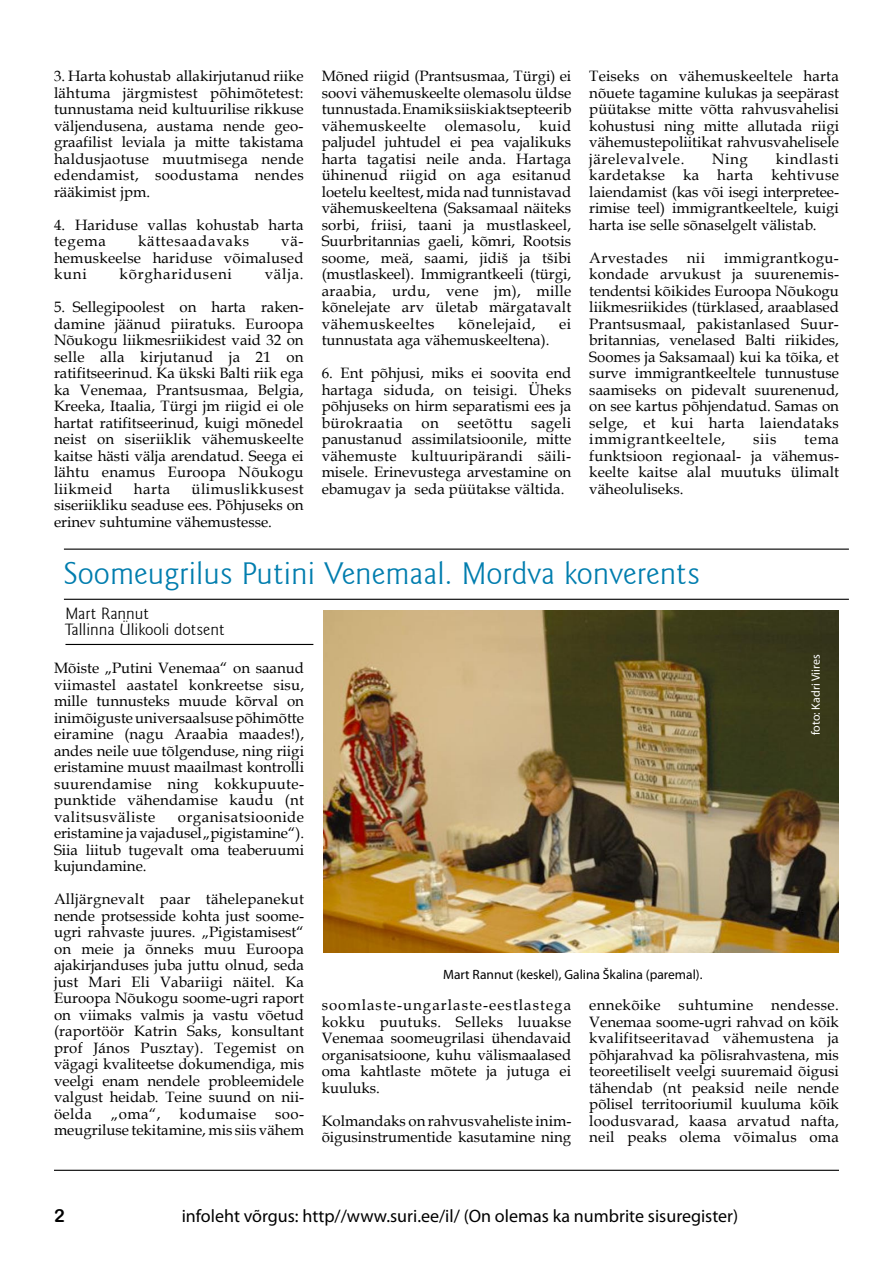
<style>
.page{position:relative;width:893px;height:1263px;background:#fff}
.page>*{position:absolute;margin:0;border:0;box-sizing:border-box;transform-origin:0 0}
.t1{font:300 31.5px "Goudy Sans IT Cby BT";color:#007dae}
.t2{font:18px "Myriad Pro";color:#000}
.t3{font:18px "Arial Rounded MT Bold";color:#000}
.t4{font:300 16.5px/16.5px "Goudy Sans IT Cby BT";color:#000}
.t5{font:15px/16.5px "Book Antiqua";letter-spacing:.005em;color:#000;text-align:justify}
.t6{font:15px "Book Antiqua";letter-spacing:.05em;color:#000}
.t7{font:15px "Book Antiqua";letter-spacing:.025em;color:#000}
.t8{font:15px "Book Antiqua";letter-spacing:.035em;color:#000}
.t9{font:13.5px "Myriad Pro";color:#000}
.t10{font:12px "Myriad Pro";color:#fff}
</style>
<div class="page">
<hr style="left:54px;top:1170px;width:785px;height:1px;background:#000">
<hr style="left:64px;top:599px;width:785px;height:1px;background:#000">
<hr style="left:64px;top:549px;width:785px;height:1px;background:#000">
<hr style="left:65px;top:644px;width:248px;height:1px;background:#000">
<img style="left:323px;top:610px;width:516px;height:342px">
<p class="t5" style="left:54px;top:68px;width:251px">3. Harta kohustab allakirjutanud riike lähtuma järgmistest põhimõtetest: tunnustama neid kultuurilise rikkuse väljendusena, austama nende geo&shy;graafilist leviala ja mitte takistama haldusjaotuse muutmisega nende edendamist, soodustama nendes rääkimist jpm.</p>
<p class="t5" style="left:54px;top:216px;width:251px">4. Hariduse vallas kohustab harta tegema</p>
<p class="t6" style="left:138px;top:231px;width:113px">kättesaadavaks</p>
<p class="t5" style="left:54px;top:233px;width:251px;text-indent:227px">vä&shy;hemuskeelse hariduse võimalused kuni</p>
<p class="t6" style="left:120px;top:264px;width:114px">kõrghariduseni</p>
<p class="t5" style="left:265px;top:266px;width:40px">välja.</p>
<p class="t5" style="left:54px;top:299px;width:251px">5. Sellegipoolest on harta raken&shy;damine jäänud piiratuks. Euroopa Nõukogu liikmesriikidest vaid 32 on selle alla kirjutanud ja 21 on ratifitseerinud. Ka ükski Balti riik ega ka Venemaa, Prantsusmaa, Belgia, Kreeka, Itaalia, Türgi jm riigid ei ole hartat ratifitseerinud, kuigi mõnedel neist on siseriiklik vähemuskeelte kaitse hästi välja arendatud. Seega ei lähtu enamus Euroopa Nõukogu liikmeid</p>
<p class="t5" style="left:54px;top:480px;width:251px;text-indent:138px">ülimuslikkusest siseriikliku seaduse ees. Põhjuseks on erinev suhtumine vähemustesse.</p>
<p class="t5" style="left:134px;top:480px;width:38px">harta</p>
<p class="t5" style="left:322px;top:68px;width:251px">Mõned riigid (Prantsusmaa, Türgi) ei soovi vähemuskeelte olemasolu üldse tunnustada. Enamik siiski aktsepteerib vähemuskeelte olemasolu, kuid paljudel juhtudel ei pea vajalikuks harta tagatisi neile anda. Hartaga ühinenud riigid on aga esitanud loetelu keeltest, mida nad tunnistavad vähemuskeeltena (Saksamaal näiteks sorbi, friisi, taani ja mustlaskeel, Suurbritannias gaeli, kõmri, Rootsis soome, meä, saami, jidiš ja tšibi (mustlaskeel). Immigrantkeeli (türgi, araabia, urdu, vene jm), mille kõnelejate arv ületab märgatavalt vähemuskeeltes</p>
<p class="t8" style="left:458px;top:313px;width:79px">kõnelejaid,</p>
<p class="t5" style="left:559px;top:315px;width:14px">ei</p>
<p class="t5" style="left:322px;top:332px;width:229px">tunnustata aga vähemuskeeltena).</p>
<p class="t5" style="left:322px;top:365px;width:251px">6. Ent põhjusi, miks ei soovita end hartaga siduda, on teisigi. Üheks põhjuseks on hirm separatismi ees ja bürokraatia on seetõttu sageli panustanud assimilatsioonile, mitte vähemuste kultuuripärandi säili&shy;misele. Erinevustega arvestamine on ebamugav ja seda püütakse vältida.</p>
<p class="t5" style="left:589px;top:68px;width:251px">Teiseks on vähemuskeeltele harta nõuete tagamine kulukas ja seepärast püütakse mitte võtta rahvusvahelisi kohustusi ning mitte allutada riigi vähemustepoliitikat rahvusvahelisele järelevalvele.</p>
<p class="t5" style="left:589px;top:150px;width:251px;text-indent:186px">kindlasti kardetakse ka harta kehtivuse laiendamist (kas või isegi interpretee&shy;rimise teel) immigrantkeeltele, kuigi harta ise selle sõnaselgelt välistab.</p>
<p class="t7" style="left:589px;top:247px;width:80px">Arvestades</p>
<p class="t5" style="left:687px;top:249px;width:20px">nii</p>
<p class="t5" style="left:712px;top:150px;width:37px">Ning</p>
<p class="t5" style="left:589px;top:249px;width:251px;text-indent:135px">immigrantkogu&shy;kondade arvukust ja suurenemis&shy;tendentsi kõikides Euroopa Nõukogu liikmesriikides (türklased, araablased Prantsusmaal, pakistanlased Suur&shy;britannias, venelased Balti riikides, Soomes ja Saksamaal) kui ka tõika, et surve immigrantkeeltele tunnustuse saamiseks on pidevalt suurenenud, on see kartus põhjendatud. Samas on selge, et kui harta laiendataks immigrantkeeltele,</p>
<p class="t5" style="left:753px;top:431px;width:25px">siis</p>
<p class="t5" style="left:589px;top:431px;width:251px;text-indent:215px">tema funktsioon regionaal- ja vähemus&shy;keelte kaitse alal muutuks ülimalt väheoluliseks.</p>
<h1 class="t1" style="left:64px;top:554px;width:638px">Soomeugrilus Putini Venemaal. Mordva konverents</h1>
<p class="t4" style="left:65px;top:605px;width:161px">Mart Rannut<br>Tallinna Ülikooli dotsent</p>
<p class="t5" style="left:54px;top:659px;width:252px">Mõiste „Putini Venemaa“ on saanud viimastel aastatel konkreetse sisu, mille tunnusteks muude kõrval on inimõiguste universaalsuse põhimõtte eiramine (nagu Araabia maades!), andes neile uue tõlgenduse, ning riigi eristamine muust maailmast kontrolli suurendamise ning kokkupuute&shy;punktide vähendamise kaudu (nt valitsusväliste</p>
<p class="t10" style="left:808px;top:735px;width:82px;rotate:-90deg">foto: Kadri Viires</p>
<p class="t5" style="left:54px;top:808px;width:252px;text-indent:124px">organisatsioonide eristamine ja vajadusel „pigistamine“).<br>Siia liitub tugevalt oma teaberuumi kujundamine.</p>
<p class="t5" style="left:54px;top:890px;width:252px">Alljärgnevalt paar tähelepanekut nende protsesside kohta just soome&shy;ugri rahvaste juures. „Pigistamisest“ on meie ja õnneks muu Euroopa ajakirjanduses juba juttu olnud, seda just Mari Eli Vabariigi näitel. Ka Euroopa Nõukogu soome-ugri raport on viimaks valmis ja vastu võetud (raportöör Katrin Saks, konsultant prof János Pusztay). Tegemist on vägagi kvaliteetse dokumendiga, mis veelgi enam nendele probleemidele valgust heidab. Teine suund on nii&shy;öelda</p>
<p class="t9" style="left:443px;top:966px;width:261px">Mart Rannut (keskel), Galina Škalina (paremal).</p>
<p class="t5" style="left:322px;top:996px;width:251px">soomlaste-ungarlaste-eestlastega kokku puutuks. Selleks luuakse Venemaa soomeugrilasi ühendavaid organisatsioone, kuhu välismaalased oma kahtlaste mõtete ja jutuga ei kuuluks.</p>
<p class="t5" style="left:322px;top:1112px;width:251px">Kolmandaks on rahvusvaheliste inim&shy;õigusinstrumentide kasutamine ning</p>
<p class="t5" style="left:589px;top:996px;width:251px">ennekõike suhtumine nendesse.<br>Venemaa soome-ugri rahvad on kõik kvalifitseeritavad vähemustena ja põhjarahvad ka põlisrahvastena, mis teoreetiliselt veelgi suuremaid õigusi tähendab (nt peaksid neile nende põlisel territooriumil kuuluma kõik loodusvarad, kaasa arvatud nafta, neil peaks olema võimalus oma</p>
<p class="t5" style="left:111px;top:1105px;width:51px">„oma“,</p>
<p class="t7" style="left:180px;top:1103px;width:78px">kodumaise</p>
<p class="t5" style="left:54px;top:1105px;width:252px;text-align:right">soo-<br>meugriluse tekitamine, mis siis vähem</p>
<p class="t3" style="left:54px;top:1205px;width:12px">2</p>
<p class="t2" style="left:182px;top:1205px;width:558px">infoleht võrgus: http//www.suri.ee/il/ (On olemas ka numbrite sisuregister)</p>
</div>
